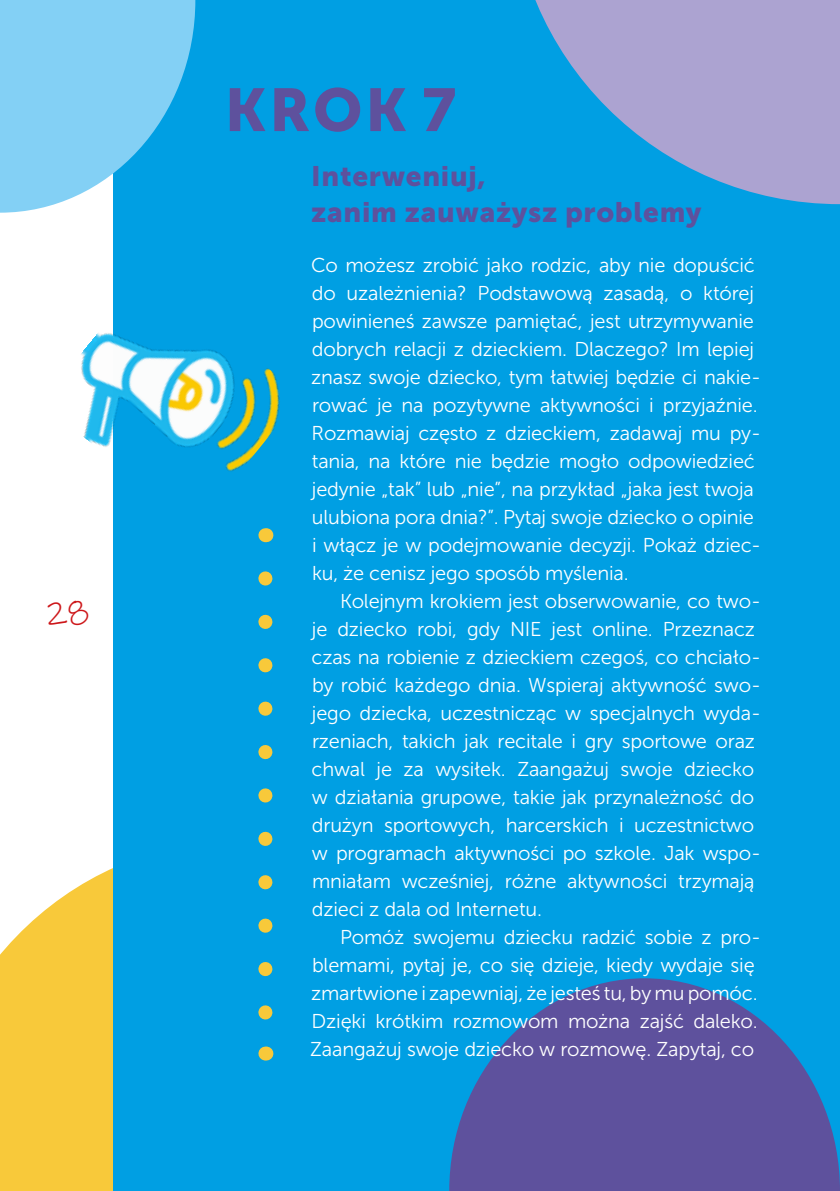
<style>
.page{position:relative;width:840px;height:1191px;background:#fff}
.page>*{position:absolute;margin:0;border:0;box-sizing:border-box;transform-origin:0 0}
.t1{font:60px "Museo Sans 900";color:#5e519d}
.t2{font:32px "Ink Free";color:#cd171a}
.t3{font:28px/36px "Museo Sans 900";letter-spacing:.025em;color:#5e519d}
.t4{font:20px/28px "Museo Sans 300";letter-spacing:-.01em;color:#fff}
</style>
<div class="page">
<svg style="left:0;top:868px;width:113px;height:323px;background:#f8cf50"></svg>
<div style="left:113px;top:0;width:726px;height:1191px;background:#009fe3"></div>
<svg style="left:0;top:0;width:195px;height:213px;fill:#83d0f5"></svg>
<svg style="left:535px;top:0;width:304px;height:204px;fill:#aca3d1"></svg>
<img style="left:81px;top:333px;width:199px;height:138px">
<svg style="left:449px;top:978px;width:390px;height:213px;fill:#5e519d"></svg>
<svg style="left:258px;top:578px;width:14px;height:442px"></svg>
<svg style="left:265px;top:528px;width:1px;height:14px"></svg>
<svg style="left:265px;top:1046px;width:1px;height:14px"></svg>
<h2 class="t2" style="left:45px;top:592px;width:46px">28</h2>
<h1 class="t1" style="left:224px;top:76px;width:233px">KROK 7</h1>
<h3 class="t3" style="left:311px;top:158px;width:391px">Interweniuj,<br>zanim zauważysz problemy</h3>
<p class="t4" style="left:311px;top:251px;width:451px">Co możesz zrobić jako rodzic, aby nie dopuścić do uzależnienia? Podstawową zasadą, o której powinieneś zawsze pamiętać, jest utrzymywanie dobrych relacji z dzieckiem. Dlaczego? Im lepiej znasz swoje dziecko, tym łatwiej będzie ci nakie&shy;rować je na pozytywne aktywności i przyjaźnie.<br>Rozmawiaj często z dzieckiem, zadawaj mu py&shy;tania, na które nie będzie mogło odpowiedzieć jedynie „tak” lub „nie”, na przykład „jaka jest twoja ulubiona pora dnia?”. Pytaj swoje dziecko o opinie i włącz je w podejmowanie decyzji. Pokaż dziec&shy;ku, że cenisz jego sposób myślenia.</p>
<p class="t4" style="left:311px;top:587px;width:450px;text-indent:28px">Kolejnym krokiem jest obserwowanie, co two&shy;je dziecko robi, gdy NIE jest online. Przeznacz czas na robienie z dzieckiem czegoś, co chciało&shy;by robić każdego dnia. Wspieraj aktywność swo&shy;jego dziecka, uczestnicząc w specjalnych wyda&shy;rzeniach, takich jak recitale i gry sportowe oraz chwal je za wysiłek. Zaangażuj swoje dziecko w działania grupowe, takie jak przynależność do drużyn sportowych, harcerskich i uczestnictwo w programach aktywności po szkole. Jak wspo&shy;mniałam wcześniej, różne aktywności trzymają dzieci z dala od Internetu.</p>
<p class="t4" style="left:310px;top:923px;width:452px;text-indent:30px">Pomóż swojemu dziecku radzić sobie z pro&shy;blemami, pytaj je, co się dzieje, kiedy wydaje się zmartwione i zapewniaj, że jesteś tu, by mu pomóc.<br>Dzięki krótkim rozmowom można zajść daleko.<br>Zaangażuj swoje dziecko w rozmowę. Zapytaj, co</p>
</div>
